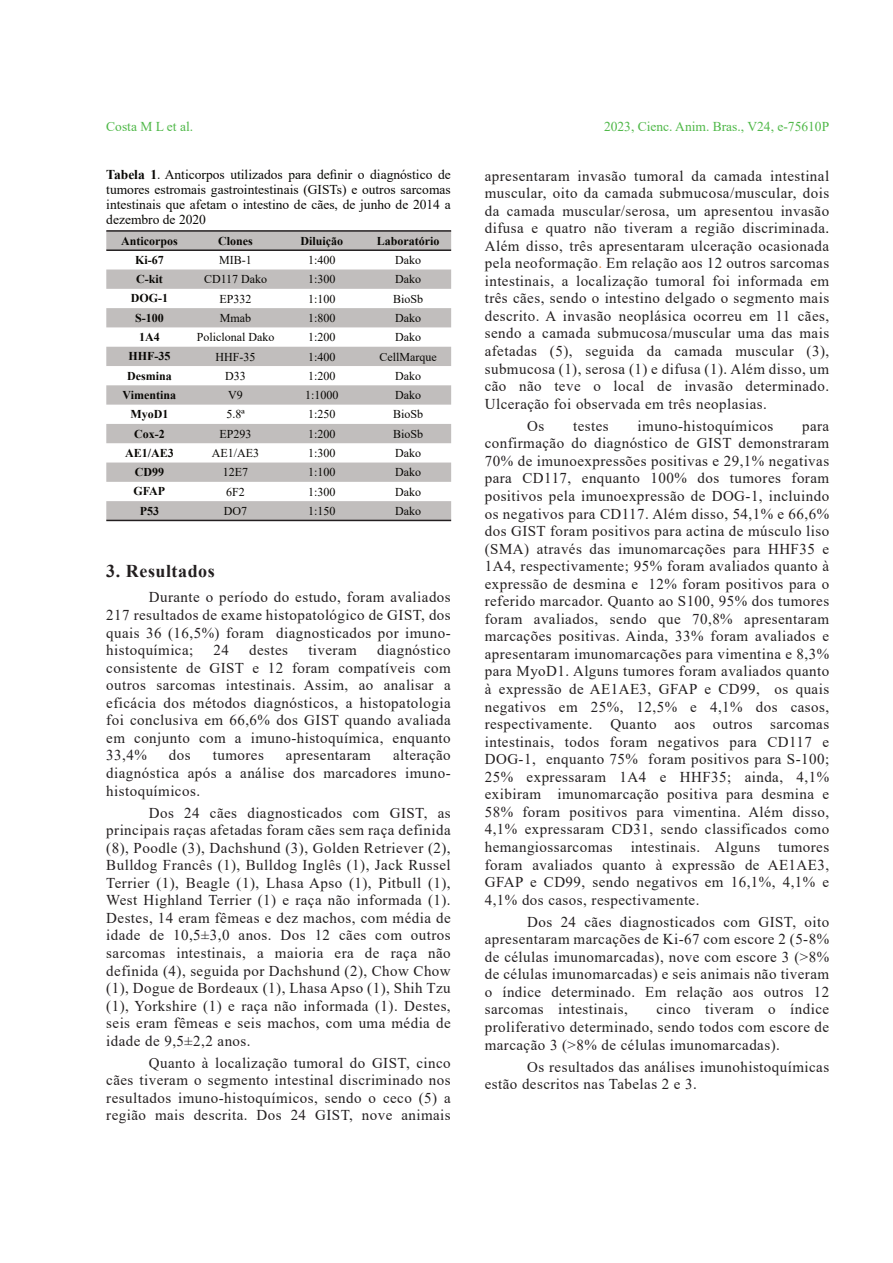
<style>
.page{position:relative;width:893px;height:1263px;background:#fff}
.page>*{position:absolute;margin:0;border:0;box-sizing:border-box;transform-origin:0 0}
.t1{font:700 18px "Times New Roman";letter-spacing:.03em;color:#231f20}
.t2{font:15px/17.5px "Times New Roman";letter-spacing:.03em;color:#231f20;text-align:justify}
.t3{font:13.5px/14.9px "Times New Roman";color:#080704;text-align:justify}
.t4{font:13.5px "Times New Roman";color:#4fb848}
.t5{font:12px "Times New Roman";color:#080704}
.t6{font:700 12px "Times New Roman";color:#080704}
.s1{font-weight:700}
.s2{color:#080704}
.s3{color:#ee7c2e}
</style>
<div class="page">
<svg style="left:106px;top:232px;width:345px;height:288px;fill:#c1bebd"></svg>
<hr style="left:106px;top:230px;width:345px;height:2px;background:#231f20">
<hr style="left:106px;top:249px;width:345px;height:2px;background:#231f20">
<hr style="left:106px;top:520px;width:345px;height:1px;background:#231f20">
<p class="t4" style="left:106px;top:122px;width:88px">Costa M L et al.</p>
<p class="t4" style="left:604px;top:122px;width:227px">2023, Cienc. Anim. Bras., V24, e-75610P</p>
<p class="t3" style="left:106px;top:169px;width:346px"><span class="s1">Tabela 1</span>. Anticorpos utilizados para definir o diagnóstico de tumores estromais gastrointestinais (GISTs) e outros sarcomas intestinais que afetam o intestino de cães, de junho de 2014 a dezembro de 2020</p>
<p class="t2" style="left:485px;top:168px;width:346px">apresentaram invasão tumoral da camada intestinal muscular, oito da camada submucosa/muscular, dois da camada muscular/serosa, um apresentou invasão difusa e quatro não tiveram a região discriminada<span class="s2">.<br></span>Além disso, três apresentaram ulceração ocasionada pela neoformação<span class="s3">.</span> Em relação aos 12 outros sarcomas intestinais, a localização tumoral foi informada em três cães, sendo o intestino delgado o segmento mais descrito. A invasão neoplásica ocorreu em 11 cães, sendo a camada submucosa/muscular uma das mais afetadas (5), seguida da camada muscular (3), submucosa (1), serosa (1) e difusa (1). Além disso, um cão não teve o local de invasão determinado.<br>Ulceração foi observada em três neoplasias.</p>
<p class="t2" style="left:527px;top:418px;width:19px">Os</p>
<p class="t2" style="left:573px;top:418px;width:37px">testes</p>
<p class="t2" style="left:638px;top:418px;width:137px">imuno-histoquímicos</p>
<p class="t6" style="left:121px;top:236px;width:58px">Anticorpos</p>
<p class="t6" style="left:218px;top:236px;width:36px">Clones</p>
<p class="t6" style="left:300px;top:236px;width:44px">Diluição</p>
<p class="t6" style="left:377px;top:236px;width:64px">Laboratório</p>
<p class="t6" style="left:135px;top:256px;width:30px">Ki-67</p>
<p class="t5" style="left:219px;top:256px;width:34px">MIB-1</p>
<p class="t5" style="left:308px;top:256px;width:29px">1:400</p>
<p class="t5" style="left:395px;top:256px;width:27px">Dako</p>
<p class="t6" style="left:136px;top:275px;width:28px">C-kit</p>
<p class="t5" style="left:204px;top:275px;width:65px">CD117 Dako</p>
<p class="t5" style="left:308px;top:275px;width:29px">1:300</p>
<p class="t5" style="left:395px;top:275px;width:27px">Dako</p>
<p class="t6" style="left:131px;top:294px;width:39px">DOG-1</p>
<p class="t5" style="left:220px;top:294px;width:34px">EP332</p>
<p class="t5" style="left:308px;top:294px;width:29px">1:100</p>
<p class="t5" style="left:393px;top:294px;width:32px">BioSb</p>
<p class="t6" style="left:135px;top:314px;width:30px">S-100</p>
<p class="t5" style="left:220px;top:314px;width:33px">Mmab</p>
<p class="t5" style="left:308px;top:314px;width:29px">1:800</p>
<p class="t5" style="left:395px;top:314px;width:27px">Dako</p>
<p class="t6" style="left:139px;top:333px;width:22px">1A4</p>
<p class="t5" style="left:197px;top:333px;width:79px">Policlonal Dako</p>
<p class="t5" style="left:308px;top:333px;width:29px">1:200</p>
<p class="t5" style="left:395px;top:333px;width:27px">Dako</p>
<p class="t6" style="left:128px;top:352px;width:43px">HHF-35</p>
<p class="t5" style="left:216px;top:352px;width:42px">HHF-35</p>
<p class="t5" style="left:308px;top:352px;width:29px">1:400</p>
<p class="t5" style="left:379px;top:352px;width:59px">CellMarque</p>
<p class="t6" style="left:127px;top:371px;width:46px">Desmina</p>
<p class="t5" style="left:225px;top:371px;width:22px">D33</p>
<p class="t5" style="left:308px;top:371px;width:29px">1:200</p>
<p class="t5" style="left:395px;top:371px;width:27px">Dako</p>
<p class="t6" style="left:123px;top:391px;width:55px">Vimentina</p>
<p class="t5" style="left:228px;top:391px;width:16px">V9</p>
<p class="t5" style="left:305px;top:391px;width:35px">1:1000</p>
<p class="t5" style="left:395px;top:391px;width:27px">Dako</p>
<p class="t6" style="left:130px;top:410px;width:39px">MyoD1</p>
<p class="t5" style="left:226px;top:410px;width:20px">5.8ª</p>
<p class="t5" style="left:308px;top:410px;width:29px">1:250</p>
<p class="t5" style="left:393px;top:410px;width:32px">BioSb</p>
<p class="t6" style="left:134px;top:429px;width:32px">Cox-2</p>
<p class="t5" style="left:220px;top:429px;width:34px">EP293</p>
<p class="t5" style="left:308px;top:429px;width:29px">1:200</p>
<p class="t5" style="left:393px;top:429px;width:32px">BioSb</p>
<p class="t6" style="left:125px;top:449px;width:50px">AE1/AE3</p>
<p class="t5" style="left:212px;top:449px;width:49px">AE1/AE3</p>
<p class="t5" style="left:308px;top:449px;width:29px">1:300</p>
<p class="t5" style="left:395px;top:449px;width:27px">Dako</p>
<p class="t6" style="left:135px;top:468px;width:31px">CD99</p>
<p class="t5" style="left:223px;top:468px;width:27px">12E7</p>
<p class="t5" style="left:308px;top:468px;width:29px">1:100</p>
<p class="t5" style="left:395px;top:468px;width:27px">Dako</p>
<p class="t6" style="left:134px;top:487px;width:33px">GFAP</p>
<p class="t5" style="left:226px;top:487px;width:20px">6F2</p>
<p class="t5" style="left:308px;top:487px;width:29px">1:300</p>
<p class="t5" style="left:395px;top:487px;width:27px">Dako</p>
<p class="t6" style="left:140px;top:507px;width:21px">P53</p>
<p class="t5" style="left:224px;top:507px;width:25px">DO7</p>
<p class="t5" style="left:308px;top:507px;width:29px">1:150</p>
<p class="t5" style="left:395px;top:507px;width:27px">Dako</p>
<p class="t2" style="left:485px;top:418px;width:346px;text-indent:317px">para confirmação do diagnóstico de GIST demonstraram 70% de imunoexpressões positivas e 29,1% negativas para CD117, enquanto 100% dos tumores foram positivos pela imunoexpressão de DOG-1, incluindo os negativos para CD117. Além disso, 54,1% e 66,6% dos GIST foram positivos para actina de músculo liso (SMA) através das imunomarcações para HHF35 e 1A4, respectivamente; 95% foram avaliados quanto à expressão de desmina e 12% foram positivos para o referido marcador. Quanto ao S100, 95% dos tumores foram avaliados, sendo que 70,8% apresentaram marcações positivas. Ainda, 33% foram avaliados e apresentaram imunomarcações para vimentina e 8,3% para MyoD1. Alguns tumores foram avaliados quanto à expressão de AE1AE3, GFAP e CD99, os quais negativos em 25%, 12,5% e 4,1% dos casos, respectivamente. Quanto aos outros sarcomas intestinais, todos foram negativos para CD117 e DOG-1, enquanto 75% foram positivos para S-100; 25% expressaram 1A4 e HHF35; ainda, 4,1% exibiram imunomarcação positiva para desmina e 58% foram positivos para vimentina. Além disso, 4,1% expressaram CD31, sendo classificados como hemangiossarcomas intestinais. Alguns tumores foram avaliados quanto à expressão de AE1AE3, GFAP e CD99, sendo negativos em 16,1%, 4,1% e 4,1% dos casos, respectivamente.</p>
<p class="t2" style="left:485px;top:914px;width:346px;text-indent:43px">Dos 24 cães diagnosticados com GIST, oito apresentaram marcações de Ki-67 com escore 2 (5-8% de células imunomarcadas), nove com escore 3 (&gt;8% de células imunomarcadas) e seis animais não tiveram o índice determinado. Em relação aos outros 12 sarcomas intestinais,</p>
<p class="t1" style="left:106px;top:565px;width:110px">3. Resultados</p>
<p class="t2" style="left:106px;top:590px;width:346px;text-indent:43px">Durante o período do estudo, foram avaliados 217 resultados de exame histopatológico de GIST, dos quais 36 (16,5%) foram diagnosticados por imuno&shy;histoquímica;</p>
<p class="t2" style="left:106px;top:643px;width:346px;text-indent:271px">diagnóstico consistente de GIST e 12 foram compatíveis com outros sarcomas intestinais. Assim, ao analisar a eficácia dos métodos diagnósticos, a histopatologia foi conclusiva em 66,6% dos GIST quando avaliada em conjunto com a imuno-histoquímica, enquanto 33,4%</p>
<p class="t2" style="left:214px;top:643px;width:17px">24</p>
<p class="t2" style="left:249px;top:643px;width:40px">destes</p>
<p class="t2" style="left:308px;top:643px;width:50px">tiveram</p>
<p class="t2" style="left:106px;top:748px;width:346px;text-indent:287px">alteração diagnóstica após a análise dos marcadores imuno&shy;histoquímicos.</p>
<p class="t2" style="left:106px;top:805px;width:346px;text-indent:43px">Dos 24 cães diagnosticados com GIST, as principais raças afetadas foram cães sem raça definida (8), Poodle (3), Dachshund (3), Golden Retriever (2), Bulldog Francês (1), Bulldog Inglês (1), Jack Russel Terrier (1), Beagle (1), Lhasa Apso (1), Pitbull (1), West Highland Terrier (1) e raça não informada (1).<br>Destes, 14 eram fêmeas e dez machos, com média de idade de 10,5±3,0 anos. Dos 12 cães com outros sarcomas intestinais, a maioria era de raça não definida (4), seguida por Dachshund (2), Chow Chow (1), Dogue de Bordeaux (1), Lhasa Apso (1), Shih Tzu (1), Yorkshire (1) e raça não informada (1). Destes, seis eram fêmeas e seis machos, com uma média de idade de 9,5±2,2 anos.</p>
<p class="t2" style="left:106px;top:1055px;width:346px;text-indent:43px">Quanto à localização tumoral do GIST, cinco cães tiveram o segmento intestinal discriminado nos resultados imuno-histoquímicos, sendo o ceco (5) a região mais descrita. Dos 24 GIST, nove animais</p>
<p class="t2" style="left:169px;top:748px;width:23px">dos</p>
<p class="t2" style="left:213px;top:748px;width:53px">tumores</p>
<p class="t2" style="left:286px;top:748px;width:86px">apresentaram</p>
<p class="t2" style="left:485px;top:1002px;width:346px;text-indent:172px">cinco tiveram o índice proliferativo determinado, sendo todos com escore de marcação 3 (&gt;8% de células imunomarcadas).</p>
<p class="t2" style="left:485px;top:1059px;width:346px;text-indent:43px">Os resultados das análises imunohistoquímicas estão descritos nas Tabelas 2 e 3.</p>
</div>
